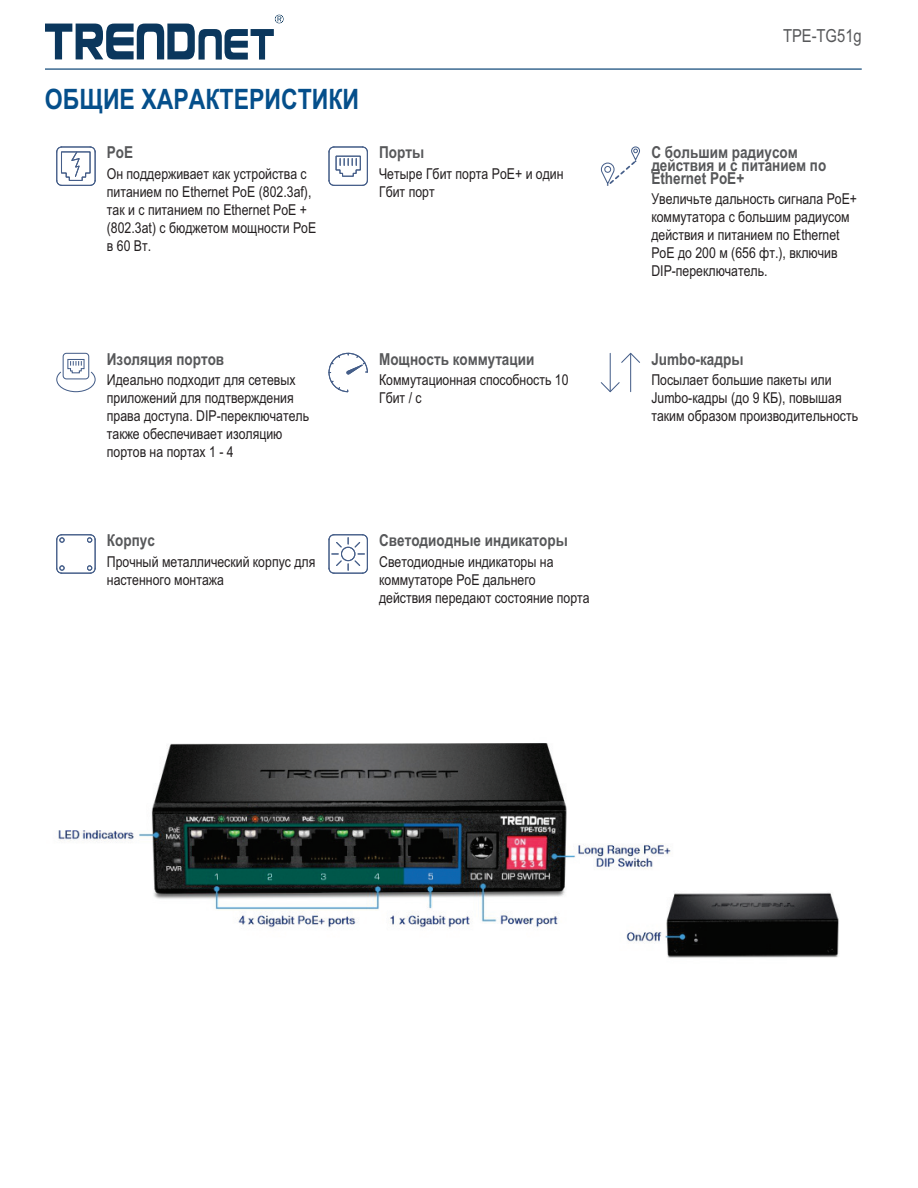
<style>
.page{position:relative;width:918px;height:1188px;background:#fff}
.page>*{position:absolute;margin:0;border:0;box-sizing:border-box;transform-origin:0 0}
.t1{font:700 28.2px "Arial Narrow";color:#054f8b}
.t2{font:18px "Arial Narrow";color:#57585a}
.t3{font:700 16.5px/12.6px "Arial Narrow";color:#57585a}
.t4{font:15px/18px "Arial Narrow";color:#231f20}
</style>
<div class="page">
<svg style="left:45px;top:15px;width:239px;height:45px"></svg>
<svg style="left:56px;top:146px;width:40px;height:40px"></svg>
<svg style="left:328px;top:146px;width:40px;height:40px"></svg>
<svg style="left:600px;top:146px;width:40px;height:40px"></svg>
<div style="left:63px;top:353px;width:26px;height:26px;border:1px solid #455e89;border-radius:3px"></div>
<svg style="left:56px;top:358px;width:40px;height:35px"></svg>
<svg style="left:328px;top:352px;width:40px;height:41px"></svg>
<hr style="left:610px;top:353px;width:1px;height:38px;background:#455e89">
<svg style="left:600px;top:381px;width:20px;height:12px"></svg>
<hr style="left:630px;top:354px;width:1px;height:38px;background:#455e89">
<svg style="left:621px;top:352px;width:19px;height:12px"></svg>
<svg style="left:56px;top:534px;width:40px;height:40px"></svg>
<svg style="left:328px;top:534px;width:40px;height:40px"></svg>
<hr style="left:45px;top:68px;width:817px;height:2px;background:#104879">
<img style="left:58px;top:743px;width:781px;height:215px">
<h1 class="t1" style="left:45px;top:89px;width:316px">ОБЩИЕ ХАРАКТЕРИСТИКИ</h1>
<p class="t3" style="left:107px;top:148px;width:28px">PoE</p>
<p class="t4" style="left:107px;top:166px;width:211px">Он поддерживает как устройства с питанием по Ethernet PoE (802.3af), так и с питанием по Ethernet PoE + (802.3at) с бюджетом мощности PoE в 60 Вт.</p>
<p class="t3" style="left:379px;top:148px;width:47px">Порты</p>
<p class="t4" style="left:379px;top:166px;width:186px">Четыре Гбит порта PoE+ и один<br>Гбит порт</p>
<p class="t3" style="left:107px;top:354px;width:119px">Изоляция портов</p>
<p class="t4" style="left:107px;top:373px;width:204px">Идеально подходит для сетевых приложений для подтверждения права доступа. DIP-переключатель также обеспечивает изоляцию портов на портах 1 - 4</p>
<p class="t3" style="left:107px;top:536px;width:50px">Корпус</p>
<p class="t4" style="left:107px;top:554px;width:210px">Прочный металлический корпус для настенного монтажа</p>
<p class="t3" style="left:379px;top:354px;width:157px">Мощность коммутации</p>
<p class="t4" style="left:379px;top:373px;width:191px">Коммутационная способность 10<br>Гбит / с</p>
<p class="t3" style="left:379px;top:536px;width:190px">Светодиодные индикаторы</p>
<p class="t4" style="left:379px;top:554px;width:212px">Светодиодные индикаторы на коммутаторе PoE дальнего действия передают состояние порта</p>
<p class="t2" style="left:783px;top:28px;width:80px">TPE-TG51g</p>
<p class="t3" style="left:651px;top:148px;width:177px">С большим радиусом действия и c питанием по<br>Ethernet PoE+</p>
<p class="t4" style="left:651px;top:191px;width:207px">Увеличьте дальность сигнала PoE+ коммутатора с большим радиусом действия и питанием по Ethernet<br>PoE до 200 м (656 фт.), включив<br>DIP-переключатель.</p>
<p class="t3" style="left:651px;top:354px;width:94px">Jumbo-кадры</p>
<p class="t4" style="left:651px;top:373px;width:208px">Посылает большие пакеты или<br>Jumbo-кадры (до 9 КБ), повышая таким образом производительность</p>
</div>
